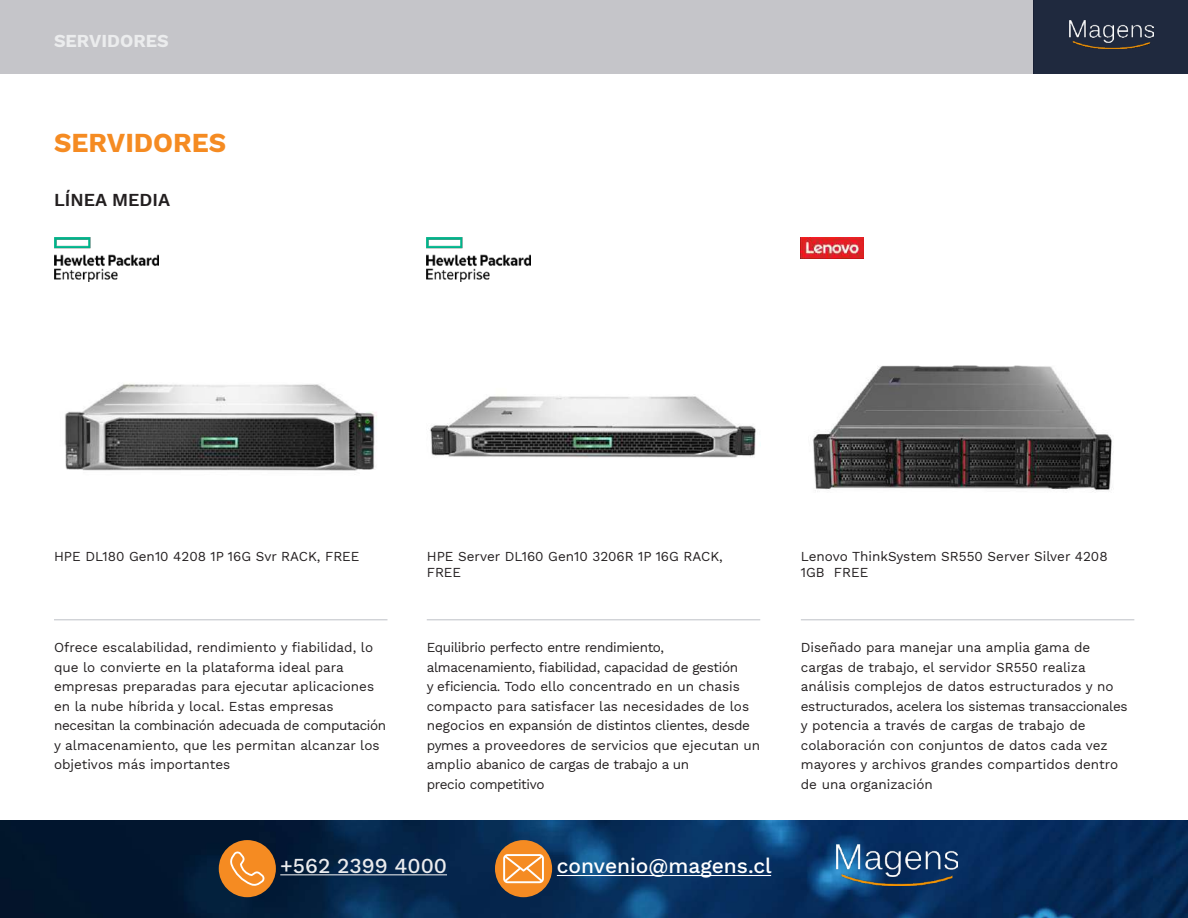
<style>
.page{position:relative;width:1188px;height:918px;background:#fff}
.page>*{position:absolute;margin:0;border:0;box-sizing:border-box;transform-origin:0 0}
.t1{font:700 27px "Work Sans";color:#f58b22}
.t2{font:500 21px "Work Sans";color:#fff}
.t3{font:500 21px "Work Sans";color:#ebecee}
.t4{font:600 18px "Work Sans";color:#231f20}
.t5{font:700 18px "Work Sans";color:#ebeced}
.t6{font:13.5px/19.5px "Work Sans";color:#231f20}
.t7{font:13.5px/19.5px "Work Sans";letter-spacing:-.025em;color:#231f20}
</style>
<div class="page">
<img style="left:0;top:821px;width:1188px;height:97px">
<div style="left:495px;top:840px;width:57px;height:57px;background:#f58b22;border-radius:50%"></div>
<svg style="left:503px;top:854px;width:41px;height:29px"></svg>
<hr style="left:557px;top:875px;width:214px;height:1px;background:#fff">
<hr style="left:280px;top:874px;width:167px;height:1px;background:#ebecee">
<div style="left:219px;top:840px;width:57px;height:57px;background:#f58b22;border-radius:50%"></div>
<svg style="left:230px;top:851px;width:35px;height:35px"></svg>
<img style="left:837px;top:844px;width:121px;height:41px">
<div style="left:1034px;top:0;width:154px;height:74px;background:#1f293e"></div>
<div style="left:0;top:0;width:1034px;height:74px;background:#c5c5c9"></div>
<img style="left:1069px;top:20px;width:84px;height:29px">
<hr style="left:54px;top:620px;width:334px;height:1px;background:#1f293e">
<hr style="left:427px;top:620px;width:333px;height:1px;background:#1f293e">
<hr style="left:801px;top:620px;width:333px;height:1px;background:#1f293e">
<img style="left:801px;top:238px;width:62px;height:20px">
<img style="left:427px;top:238px;width:104px;height:44px">
<img style="left:54px;top:238px;width:104px;height:44px">
<img style="left:64px;top:383px;width:313px;height:88px">
<img style="left:430px;top:396px;width:326px;height:62px">
<img style="left:812px;top:365px;width:301px;height:127px">
<h3 class="t5" style="left:54px;top:27px;width:116px">SERVIDORES</h3>
<h1 class="t1" style="left:54px;top:123px;width:174px">SERVIDORES</h1>
<h3 class="t4" style="left:54px;top:187px;width:118px">LÍNEA MEDIA</h3>
<p class="t6" style="left:54px;top:546px;width:307px">HPE DL180 Gen10 4208 1P 16G Svr RACK, FREE</p>
<p class="t6" style="left:427px;top:548px;width:298px;line-height:16.2px">HPE Server DL160 Gen10 3206R 1P 16G RACK,<br>FREE</p>
<p class="t6" style="left:801px;top:548px;width:308px;line-height:16.2px">Lenovo ThinkSystem SR550 Server Silver 4208<br>1GB FREE</p>
<p class="t6" style="left:54px;top:637px;width:334px">Ofrece escalabilidad, rendimiento y fiabilidad, lo que lo convierte en la plataforma ideal para empresas preparadas para ejecutar aplicaciones en la nube híbrida y local. Estas empresas necesitan la combinación adecuada de computación y almacenamiento, que les permitan alcanzar los objetivos más importantes</p>
<p class="t7" style="left:427px;top:637px;width:335px">Equilibrio perfecto entre rendimiento, almacenamiento, fiabilidad, capacidad de gestión<br>y eficiencia. Todo ello concentrado en un chasis compacto para satisfacer las necesidades de los negocios en expansión de distintos clientes, desde pymes a proveedores de servicios que ejecutan un amplio abanico de cargas de trabajo a un<br>precio competitivo</p>
<p class="t6" style="left:801px;top:637px;width:328px">Diseñado para manejar una amplia gama de cargas de trabajo, el servidor SR550 realiza análisis complejos de datos estructurados y no estructurados, acelera los sistemas transaccionales y potencia a través de cargas de trabajo de colaboración con conjuntos de datos cada vez mayores y archivos grandes compartidos dentro de una organización</p>
<h2 class="t3" style="left:280px;top:850px;width:168px">+562 2399 4000</h2>
<h2 class="t2" style="left:557px;top:850px;width:216px">convenio@magens.cl</h2>
</div>
